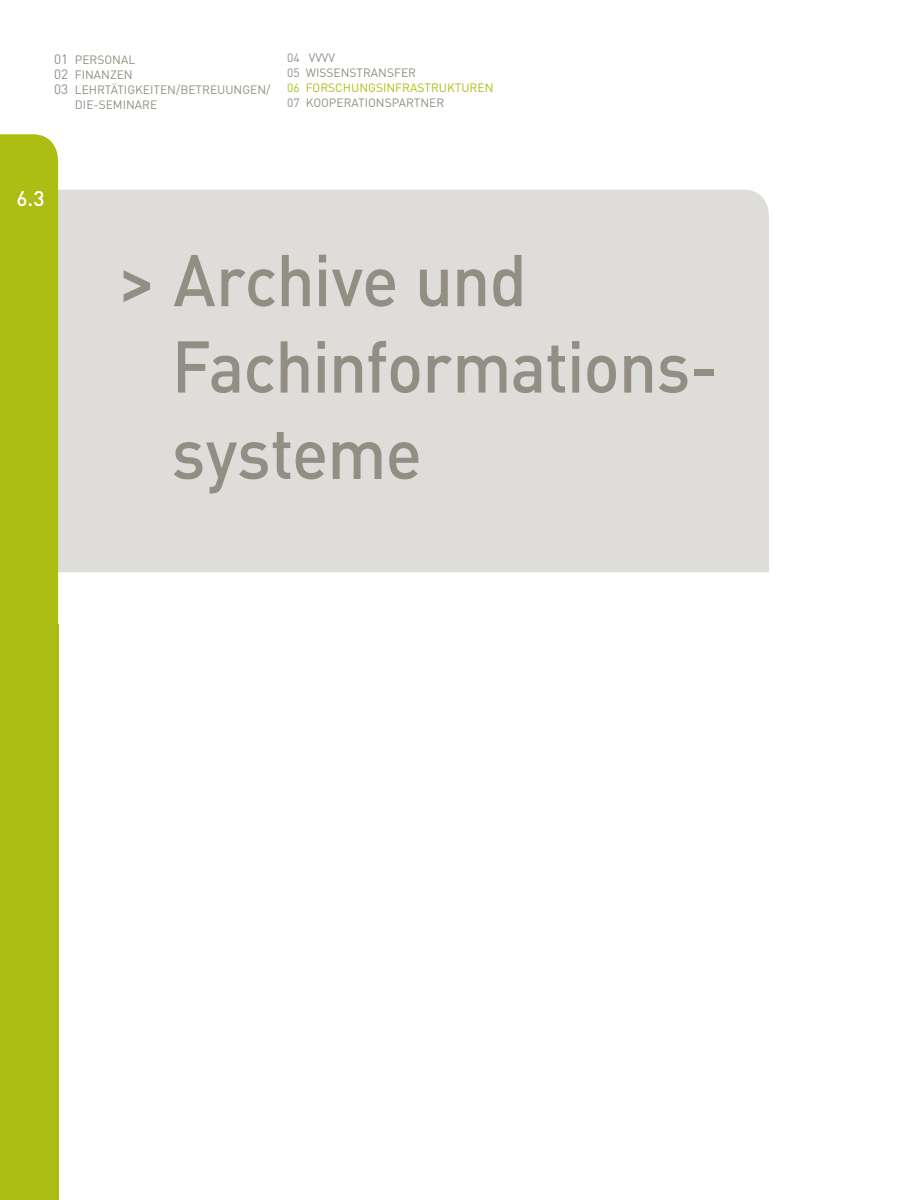
<style>
.page{position:relative;width:900px;height:1200px;background:#fff}
.page>*{position:absolute;margin:0;border:0;box-sizing:border-box;transform-origin:0 0}
.t1{font:500 72px/86.4px "DIN Pro";letter-spacing:-.015em;color:#928e83}
.t2{font:500 21px "DIN Pro";color:#fff}
.t3{font:12px/15px "DIN Pro";color:#928e83}
.t4{font:12px "DIN Pro";color:#aebd14}
.s1{font-size:13.5px}
</style>
<div class="page">
<div style="left:58px;top:190px;width:711px;height:382px;background:#deddda"></div>
<div style="left:0;top:134px;width:58px;height:490px;background:#aebd14"></div>
<div style="left:0;top:624px;width:58px;height:576px;background:#aebd14"></div>
<p class="t3" style="left:54px;top:51px;width:83px"><span class="s1">01</span> PERSONAL</p>
<p class="t3" style="left:54px;top:66px;width:80px"><span class="s1">02</span> FINANZEN</p>
<p class="t3" style="left:54px;top:81px;width:218px"><span class="s1">03</span> LEHRTÄTIGKEITEN/BETREUUNGEN/</p>
<p class="t3" style="left:75px;top:96px;width:84px">DIE-SEMINARE</p>
<p class="t3" style="left:287px;top:49px;width:130px">04 VVVV<br>05 WISSENSTRANSFER</p>
<p class="t4" style="left:287px;top:79px;width:208px">06 FORSCHUNGSINFRASTRUKTUREN</p>
<p class="t3" style="left:287px;top:94px;width:158px">07 KOOPERATIONSPARTNER</p>
<h2 class="t2" style="left:16px;top:181px;width:30px">6.3</h2>
<h1 class="t1" style="left:172px;top:229px;width:548px;text-indent:-54px">&gt; Archive und<br>Fachinformations&shy;systeme</h1>
</div>
